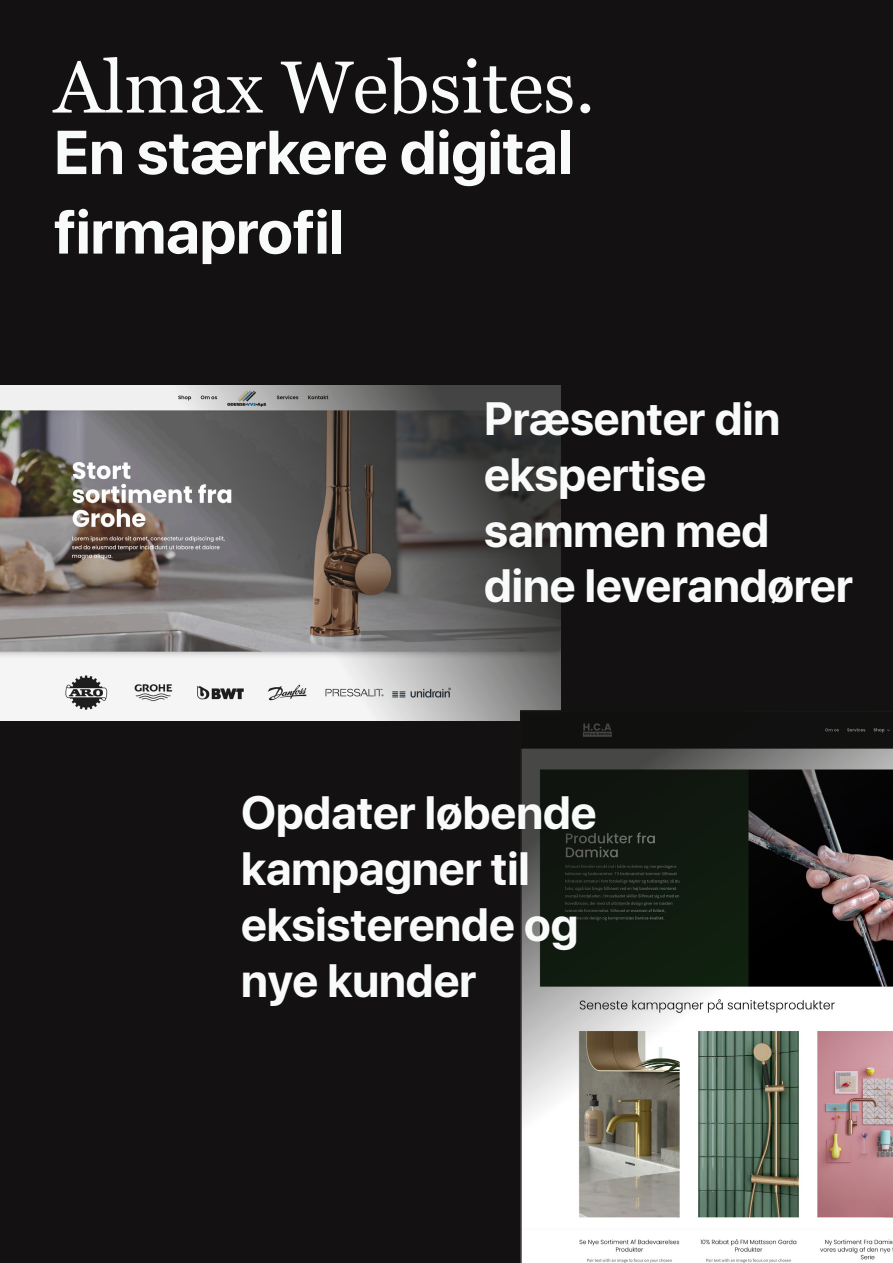
<style>
.page{position:relative;width:893px;height:1263px;background:#131112}
.page>*{position:absolute;margin:0;border:0;box-sizing:border-box;transform-origin:0 0}
.t1{font:73.5px "Georgia";color:#f9fafa}
.t2{font:700 61.5px/79.5px "SF Pro Display";color:#f9fafa}
.t3{font:700 46.5px/55.8px "SF Pro Display";color:#f9fafa}
</style>
<div class="page">
<svg style="left:0;top:385px;width:560px;height:335px;background:#817e7c"></svg>
<svg style="left:520px;top:711px;width:373px;height:552px"></svg>
<p class="t1" style="left:54px;top:43px;width:543px">Almax Websites.</p>
<p class="t2" style="left:54px;top:113px;width:520px">En stærkere digital firmaprofil</p>
<p class="t3" style="left:484px;top:391px;width:298px">Præsenter din</p>
<p class="t3" style="left:484px;top:447px;width:224px">ekspertise</p>
<p class="t3" style="left:484px;top:503px;width:287px">sammen med</p>
<p class="t3" style="left:484px;top:558px;width:370px">dine leverandører</p>
<p class="t3" style="left:241px;top:785px;width:357px">Opdater løbende kampagner til eksisterende og nye kunder</p>
</div>
